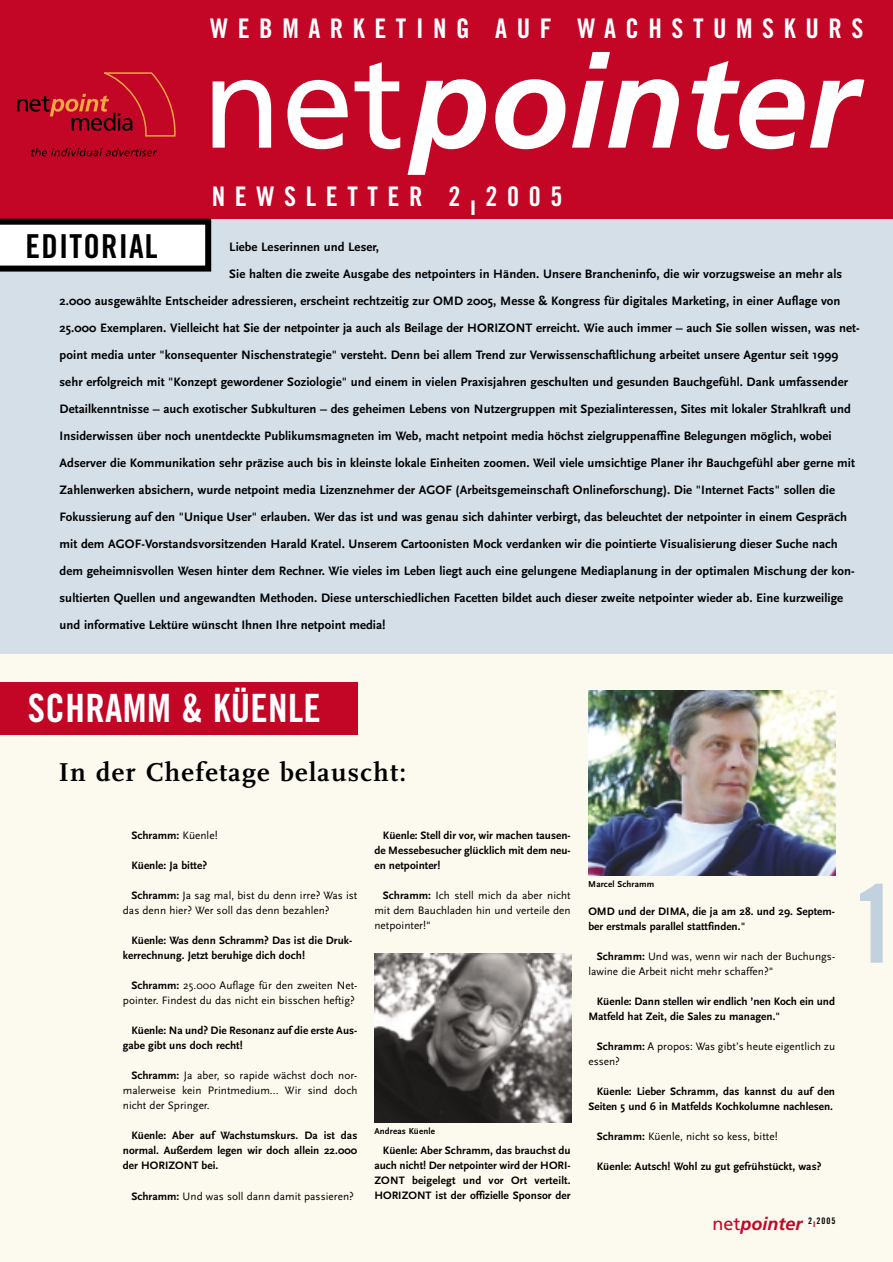
<style>
.page{position:relative;width:893px;height:1262px;background:#fff}
.page>*{position:absolute;margin:0;border:0;box-sizing:border-box;transform-origin:0 0}
.t1{font:italic 700 129.75px "Frutiger";color:#fff}
.t2{font:108px "Trade Gothic Bold Cond Twenty";color:#c1d1dd}
.t3{font:39px "Trade Gothic Bold Cond Twenty";letter-spacing:.01em;color:#fff}
.t4{font:33px "Trade Gothic Bold Cond Twenty";letter-spacing:.035em;color:#000}
.t5{font:27px "Trade Gothic Bold Cond Twenty";letter-spacing:.355em;color:#fff}
.t6{font:700 27px "Scala";letter-spacing:.05em;color:#000}
.t7{font:italic 700 18px "Frutiger";color:#c40626}
.t8{font:700 12.75px "Scala Sans";letter-spacing:.005em;color:#000}
.t9{font:700 11.25px/15px "Scala Sans";letter-spacing:.005em;color:#000}
.t10{font:11.25px/15px "Scala Sans";letter-spacing:.005em;color:#000}
.t11{font:700 9px "Scala Sans";letter-spacing:.015em;color:#000}
.s1{font-weight:400;font-style:normal}
.s2{font-weight:400}
.s3{font-weight:700}
</style>
<div class="page">
<div style="left:0;top:0;width:892px;height:1262px;background:#fcf9ee"></div>
<div style="left:0;top:219px;width:892px;height:434px;background:#d4dfe8"></div>
<div style="left:0;top:0;width:892px;height:219px;background:#c40626"></div>
<svg style="left:0;top:219px;width:211px;height:52px;background:#c2c2c2"></svg>
<div style="left:0;top:681px;width:357px;height:53px;background:#c40626"></div>
<svg style="left:31px;top:148px;width:126px;height:8px"></svg>
<svg style="left:17px;top:72px;width:159px;height:65px"></svg>
<img style="left:588px;top:691px;width:247px;height:185px">
<img style="left:374px;top:953px;width:197px;height:169px">
<h3 class="t5" style="left:210px;top:19px;width:654px">WEBMARKETING AUF WACHSTUMSKURS</h3>
<h1 class="t1" style="left:202px;top:50px;width:657px"><span class="s1">net</span>pointer</h1>
<h3 class="t5" style="left:212px;top:186px;width:352px">NEWSLETTER 2ı2005</h3>
<h3 class="t4" style="left:26px;top:234px;width:134px">EDITORIAL</h3>
<p class="t8" style="left:229px;top:243px;width:151px">Liebe Leserinnen und Leser,</p>
<p class="t8" style="left:229px;top:270px;width:614px">Sie halten die zweite Ausgabe des netpointers in Händen. Unsere Brancheninfo, die wir vorzugsweise an mehr als</p>
<p class="t8" style="left:60px;top:297px;width:782px">2.000 ausgewählte Entscheider adressieren, erscheint rechtzeitig zur OMD 2005, Messe &amp; Kongress für digitales Marketing, in einer Auflage von</p>
<p class="t8" style="left:60px;top:324px;width:801px">25.000 Exemplaren. Vielleicht hat Sie der netpointer ja auch als Beilage der HORIZONT erreicht. Wie auch immer – auch Sie sollen wissen, was net-</p>
<p class="t8" style="left:60px;top:351px;width:780px">point media unter "konsequenter Nischenstrategie" versteht. Denn bei allem Trend zur Verwissenschaftlichung arbeitet unsere Agentur seit 1999</p>
<p class="t8" style="left:60px;top:378px;width:790px">sehr erfolgreich mit "Konzept gewordener Soziologie" und einem in vielen Praxisjahren geschulten und gesunden Bauchgefühl. Dank umfassender</p>
<p class="t8" style="left:60px;top:405px;width:793px">Detailkenntnisse – auch exotischer Subkulturen – des geheimen Lebens von Nutzergruppen mit Spezialinteressen, Sites mit lokaler Strahlkraft und</p>
<p class="t8" style="left:60px;top:432px;width:773px">Insiderwissen über noch unentdeckte Publikumsmagneten im Web, macht netpoint media höchst zielgruppenaffine Belegungen möglich, wobei</p>
<p class="t8" style="left:60px;top:459px;width:796px">Adserver die Kommunikation sehr präzise auch bis in kleinste lokale Einheiten zoomen. Weil viele umsichtige Planer ihr Bauchgefühl aber gerne mit</p>
<p class="t8" style="left:60px;top:486px;width:777px">Zahlenwerken absichern, wurde netpoint media Lizenznehmer der AGOF (Arbeitsgemeinschaft Onlineforschung). Die "Internet Facts" sollen die</p>
<p class="t8" style="left:60px;top:513px;width:789px">Fokussierung auf den "Unique User" erlauben. Wer das ist und was genau sich dahinter verbirgt, das beleuchtet der netpointer in einem Gespräch</p>
<p class="t8" style="left:60px;top:540px;width:779px">mit dem AGOF-Vorstandsvorsitzenden Harald Kratel. Unserem Cartoonisten Mock verdanken wir die pointierte Visualisierung dieser Suche nach</p>
<p class="t8" style="left:60px;top:567px;width:796px">dem geheimnisvollen Wesen hinter dem Rechner. Wie vieles im Leben liegt auch eine gelungene Mediaplanung in der optimalen Mischung der kon-</p>
<p class="t8" style="left:60px;top:594px;width:785px">sultierten Quellen und angewandten Methoden. Diese unterschiedlichen Facetten bildet auch dieser zweite netpointer wieder ab. Eine kurzweilige</p>
<p class="t8" style="left:60px;top:621px;width:327px">und informative Lektüre wünscht Ihnen Ihre netpoint media!</p>
<h3 class="t3" style="left:28px;top:694px;width:294px">SCHRAMM &amp; KÜENLE</h3>
<h3 class="t6" style="left:59px;top:759px;width:349px">In der Chefetage belauscht:</h3>
<p class="t9" style="left:131px;top:829px;width:88px">Schramm: <span class="s2">Küenle!</span></p>
<p class="t9" style="left:131px;top:859px;width:77px">Küenle: Ja bitte?</p>
<p class="t10" style="left:123px;top:889px;width:236px;text-indent:9px"><span class="s3">Schramm:</span> Ja sag mal, bist du denn irre? Was ist das denn hier? Wer soll das denn bezahlen?</p>
<p class="t9" style="left:123px;top:934px;width:231px;text-indent:9px">Küenle: Was denn Schramm? Das ist die Druk&shy;kerrechnung. Jetzt beruhige dich doch!</p>
<p class="t10" style="left:123px;top:979px;width:236px;text-align:right"><span class="s3">Schramm:</span> 25.000 Auflage für den zweiten Net&shy;pointer. Findest du das nicht ein bisschen heftig?</p>
<p class="t9" style="left:123px;top:1024px;width:236px;text-indent:9px">Küenle: Na und? Die Resonanz auf die erste Aus&shy;gabe gibt uns doch recht!</p>
<p class="t10" style="left:123px;top:1069px;width:236px;text-align:justify;text-indent:9px"><span class="s3">Schramm:</span> Ja aber, so rapide wächst doch nor&shy;malerweise kein Printmedium... Wir sind doch nicht der Springer.</p>
<p class="t9" style="left:123px;top:1129px;width:236px;text-align:justify;text-indent:9px">Küenle: Aber auf Wachstumskurs. Da ist das normal. Außerdem legen wir doch allein 22.000 der HORIZONT bei.</p>
<p class="t10" style="left:131px;top:1189px;width:224px"><span class="s3">Schramm:</span> Und was soll dann damit passieren?</p>
<p class="t9" style="left:374px;top:829px;width:198px;text-align:justify;text-indent:9px">Küenle: Stell dir vor, wir machen tausen&shy;de Messebesucher glücklich mit dem neu&shy;en netpointer!</p>
<p class="t10" style="left:374px;top:889px;width:198px;text-align:justify;text-indent:9px"><span class="s3">Schramm:</span> Ich stell mich da aber nicht mit dem Bauchladen hin und verteile den netpointer!"</p>
<p class="t11" style="left:374px;top:1128px;width:62px">Andreas Küenle</p>
<p class="t9" style="left:374px;top:1144px;width:198px;text-align:justify;text-indent:9px">Küenle: Aber Schramm, das brauchst du auch nicht! Der netpointer wird der HORI-ZONT beigelegt und vor Ort verteilt.<br>HORIZONT ist der offizielle Sponsor der</p>
<p class="t11" style="left:588px;top:881px;width:68px">Marcel Schramm</p>
<p class="t9" style="left:588px;top:904px;width:248px">OMD und der DIMA, die ja am 28. und 29. Septem&shy;ber erstmals parallel stattfinden."</p>
<p class="t10" style="left:588px;top:950px;width:248px;text-indent:9px"><span class="s3">Schramm:</span> Und was, wenn wir nach der Buchungs&shy;lawine die Arbeit nicht mehr schaffen?"</p>
<p class="t9" style="left:588px;top:994px;width:248px;text-indent:9px">Küenle: Dann stellen wir endlich ’nen Koch ein und<br>Matfeld hat Zeit, die Sales zu managen."</p>
<p class="t10" style="left:588px;top:1040px;width:248px;text-indent:9px"><span class="s3">Schramm:</span> A propos: Was gibt’s heute eigentlich zu essen?</p>
<p class="t9" style="left:588px;top:1084px;width:248px;text-align:right">Küenle: Lieber Schramm, das kannst du auf den<br>Seiten 5 und 6 in Matfelds Kochkolumne nachlesen.</p>
<p class="t10" style="left:597px;top:1130px;width:182px"><span class="s3">Schramm:</span> Küenle, nicht so kess, bitte!</p>
<p class="t9" style="left:597px;top:1159px;width:226px">Küenle: Autsch! Wohl zu gut gefrühstückt, was?</p>
<h3 class="t7" style="left:712px;top:1216px;width:124px"><span class="s1">net</span>pointer <sup>2</sup><sup>ı</sup> <sup>2005</sup></h3>
<h2 class="t2" style="left:851px;top:884px;width:49px">1</h2>
</div>
